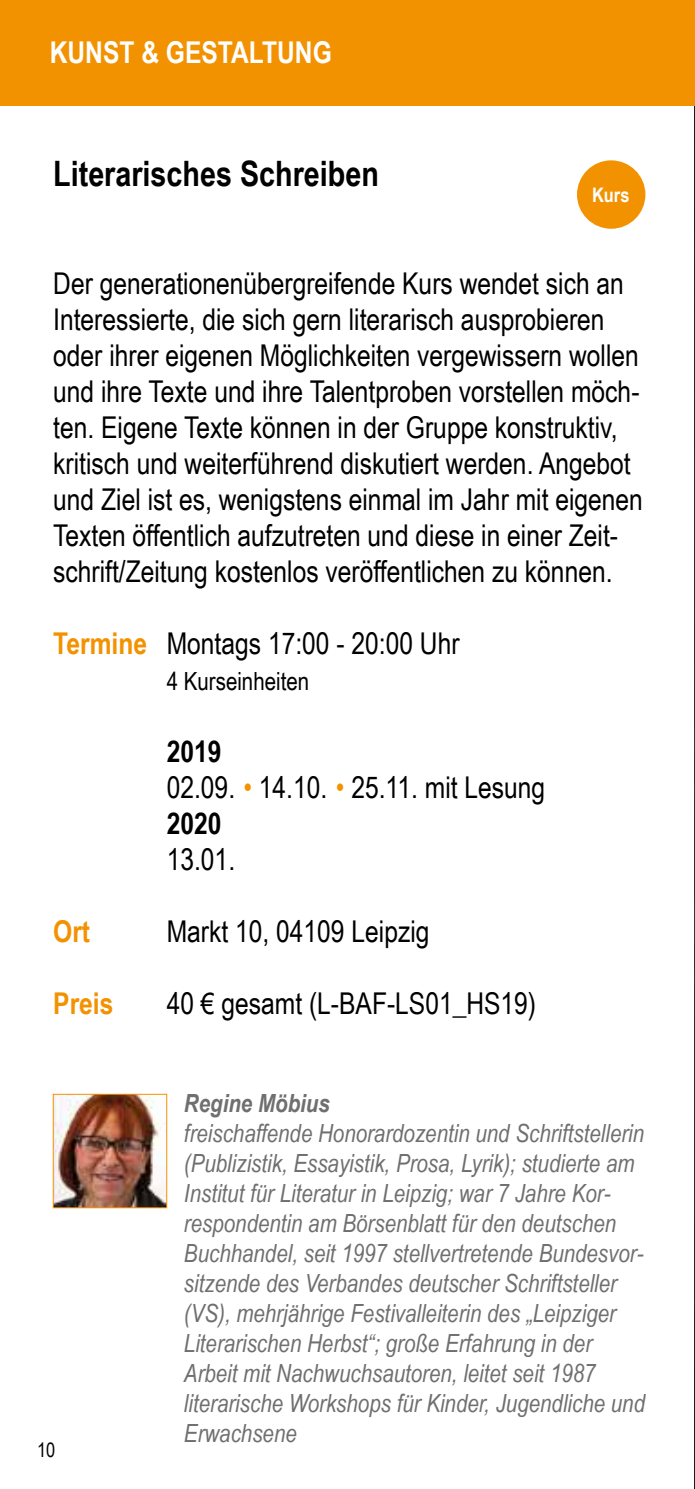
<style>
.page{position:relative;width:695px;height:1489px;background:#fff}
.page>*{position:absolute;margin:0;border:0;box-sizing:border-box;transform-origin:0 0}
.t1{font:700 35px "Arial Narrow";color:#000}
.t2{font:30px/36px "Arial Narrow";color:#000}
.t3{font:700 30px "Arial Narrow";color:#fff}
.t4{font:700 30px "Arial Narrow";color:#f39200}
.t5{font:italic 25px/30px "Arial Narrow";color:#706f6f}
.t6{font:25px "Arial Narrow";color:#000}
.t7{font:italic 700 25px "Arial Narrow";color:#706f6f}
.t8{font:700 20px "Arial Narrow";color:#fff}
.t9{font:20px "Arial Narrow";color:#000}
.s1{font-weight:700;color:#f39200}
.s2{font-weight:700}
.s3{color:#f39200}
</style>
<div class="page">
<div style="left:0;top:0;width:694px;height:106px;background:#f39200"></div>
<div style="left:577px;top:160px;width:68px;height:69px;background:#f39200;border-radius:50%"></div>
<img style="left:55px;top:1095px;width:110px;height:110px">
<div style="left:53px;top:1093px;width:114px;height:114px;border:1px solid #f39200"></div>
<p class="t3" style="left:50px;top:30px;width:283px">KUNST &amp; GESTALTUNG</p>
<p class="t1" style="left:53px;top:147px;width:327px">Literarisches Schreiben</p>
<p class="t8" style="left:592px;top:180px;width:39px">Kurs</p>
<p class="t2" style="left:53px;top:264px;width:591px">Der generationenübergreifende Kurs wendet sich an Interessierte, die sich gern literarisch ausprobieren oder ihrer eigenen Möglichkeiten vergewissern wollen und ihre Texte und ihre Talentproben vorstellen möch&shy;ten. Eigene Texte können in der Gruppe konstruktiv, kritisch und weiterführend diskutiert werden. Angebot und Ziel ist es, wenigstens einmal im Jahr mit eigenen Texten öffentlich aufzutreten und diese in einer Zeit&shy;schrift/Zeitung kostenlos veröffentlichen zu können.</p>
<p class="t2" style="left:53px;top:624px;width:408px"><span class="s1">Termine</span> Montags 17:00 - 20:00 Uhr</p>
<p class="t6" style="left:167px;top:663px;width:144px">4 Kurseinheiten</p>
<p class="t2" style="left:167px;top:732px;width:380px"><span class="s2">2019<br></span>02.09. <span class="s3">•</span> 14.10. <span class="s3">•</span> 25.11. mit Lesung<br><span class="s2">2020</span></p>
<p class="t2" style="left:167px;top:840px;width:70px">13.01.</p>
<p class="t4" style="left:53px;top:908px;width:38px">Ort</p>
<p class="t2" style="left:167px;top:912px;width:264px">Markt 10, 04109 Leipzig</p>
<p class="t4" style="left:53px;top:980px;width:62px">Preis</p>
<p class="t2" style="left:167px;top:984px;width:371px">40 € gesamt (L-BAF-LS01_HS19)</p>
<p class="t9" style="left:37px;top:1434px;width:20px">10</p>
<p class="t7" style="left:184px;top:1084px;width:147px">Regine Möbius</p>
<p class="t5" style="left:184px;top:1117px;width:462px">freischaffende Honorardozentin und Schriftstellerin (Publizistik, Essayistik, Prosa, Lyrik); studierte am Institut für Literatur in Leipzig; war 7 Jahre Kor&shy;respondentin am Börsenblatt für den deutschen Buchhandel, seit 1997 stellvertretende Bundesvor&shy;sitzende des Verbandes deutscher Schriftsteller (VS), mehrjährige Festivalleiterin des „Leipziger Literarischen Herbst“; große Erfahrung in der Arbeit mit Nachwuchsautoren, leitet seit 1987 literarische Workshops für Kinder, Jugendliche und Erwachsene</p>
</div>
